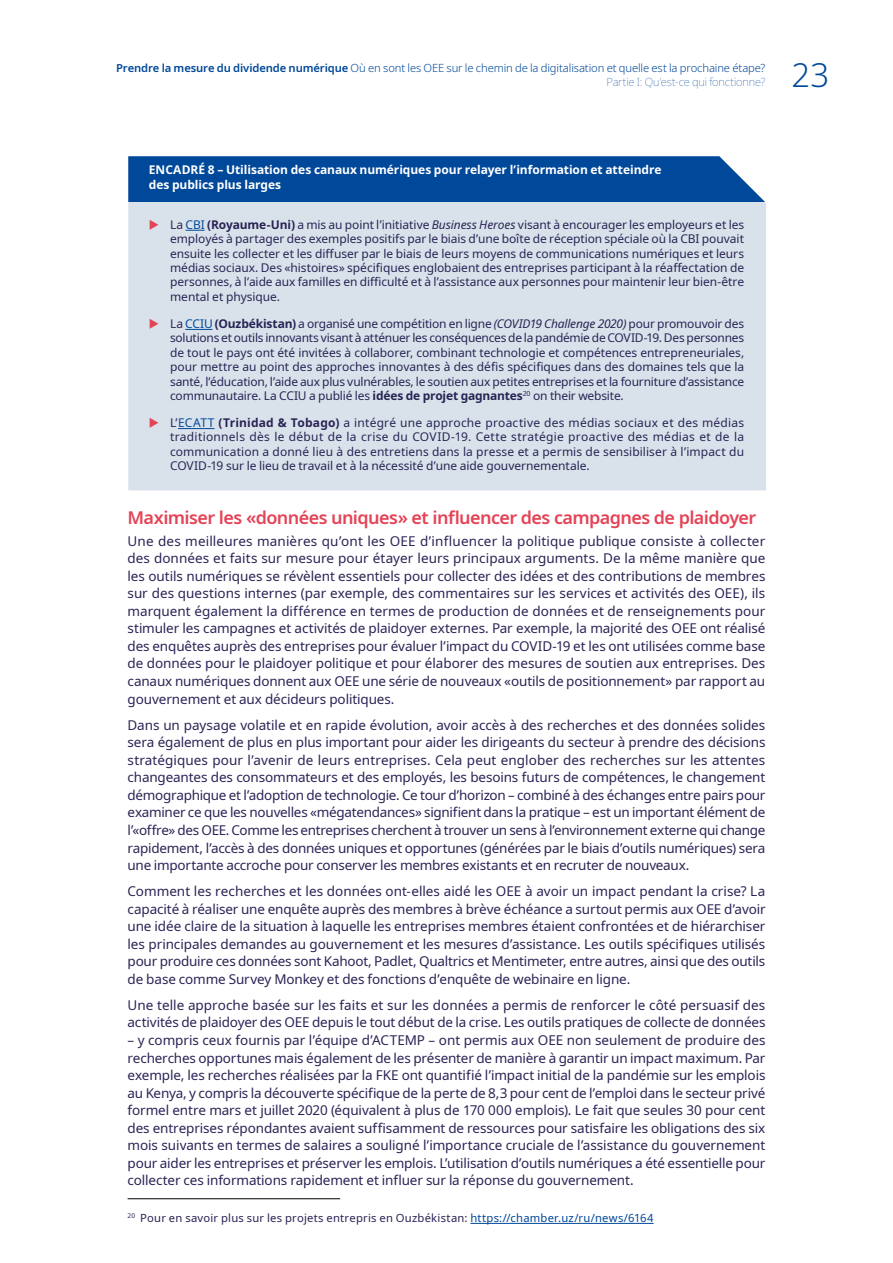
<style>
.page{position:relative;width:893px;height:1263px;background:#fff}
.page>*{position:absolute;margin:0;border:0;box-sizing:border-box;transform-origin:0 0}
.t1{font:300 33px "Noto Sans";color:#00489a}
.t2{font:600 18px "Noto Sans";letter-spacing:-.03em;color:#e44356}
.t3{font:13.5px/17.5px "Noto Sans";letter-spacing:-.01em;color:#292455;text-align:justify}
.t4{font:12px/14.4px "Noto Sans";letter-spacing:-.005em;color:#292455;text-align:justify}
.t5{font:700 12px/14.4px "Noto Sans";letter-spacing:-.005em;color:#fff}
.t6{font:300 11.25px/14.7px "Noto Sans";letter-spacing:-.01em;color:#00489a;text-align:right}
.t7{font:11.25px "Noto Sans";letter-spacing:.02em;color:#292455}
.s1{font-weight:600}
.s2{font-weight:100}
.s3{color:#00489a}
.s4{font-weight:700}
.s5{font-style:italic}
</style>
<div class="page">
<div style="left:128px;top:202px;width:638px;height:288px;background:#d9e2ea"></div>
<div style="left:128px;top:156px;width:637px;height:46px;background:#00489a"></div>
<svg style="left:186px;top:230px;width:19px;height:1px"></svg>
<svg style="left:185px;top:329px;width:27px;height:1px"></svg>
<hr style="left:178px;top:428px;width:37px;height:1px;background:#00489a">
<hr style="left:128px;top:1198px;width:212px;height:1px;background:#000">
<hr style="left:470px;top:1223px;width:184px;height:1px;background:#00489a">
<svg style="left:150px;top:219px;width:9px;height:10px"></svg>
<svg style="left:150px;top:318px;width:9px;height:11px"></svg>
<svg style="left:150px;top:418px;width:9px;height:10px"></svg>
<p class="t6" style="left:116px;top:61px;width:651px"><span class="s1">Prendre la mesure du dividende numérique</span> Où en sont les OEE sur le chemin de la digitalisation et quelle est la prochaine étape?<br><span class="s2">Partie I: Qu’est-ce qui fonctionne?</span></p>
<h1 class="t1" style="left:791px;top:52px;width:39px">23</h1>
<p class="t5" style="left:149px;top:163px;width:514px">ENCADRÉ 8 – Utilisation des canaux numériques pour relayer l’information et atteindre des publics plus larges</p>
<p class="t4" style="left:170px;top:217px;width:576px">La <span class="s3">CBI</span> <span class="s4">(Royaume-Uni)</span> a mis au point l’initiative <span class="s5">Business Heroes</span> visant à encourager les employeurs et les employés à partager des exemples positifs par le biais d’une boîte de réception spéciale où la CBI pouvait ensuite les collecter et les diffuser par le biais de leurs moyens de communications numériques et leurs médias sociaux. Des «histoires» spécifiques englobaient des entreprises participant à la réaffectation de personnes, à l’aide aux familles en difficulté et à l’assistance aux personnes pour maintenir leur bien-être mental et physique.</p>
<p class="t4" style="left:170px;top:317px;width:576px">La <span class="s3">CCIU</span> <span class="s4">(Ouzbékistan)</span> a organisé une compétition en ligne <span class="s5">(COVID19 Challenge 2020)</span> pour promouvoir des solutions et outils innovants visant à atténuer les conséquences de la pandémie de COVID-19. Des personnes de tout le pays ont été invitées à collaborer, combinant technologie et compétences entrepreneuriales, pour mettre au point des approches innovantes à des défis spécifiques dans des domaines tels que la santé, l’éducation, l’aide aux plus vulnérables, le soutien aux petites entreprises et la fourniture d’assistance communautaire. La CCIU a publié les <span class="s4">idées de projet gagnantes</span><sup>20</sup> on their website.</p>
<p class="t4" style="left:170px;top:416px;width:575px">L’<span class="s3">ECATT</span> <span class="s4">(Trinidad &amp; Tobago)</span> a intégré une approche proactive des médias sociaux et des médias traditionnels dès le début de la crise du COVID-19. Cette stratégie proactive des médias et de la communication a donné lieu à des entretiens dans la presse et a permis de sensibiliser à l’impact du COVID-19 sur le lieu de travail et à la nécessité d’une aide gouvernementale.</p>
<h2 class="t2" style="left:128px;top:505px;width:630px">Maximiser les «données uniques» et influencer des campagnes de plaidoyer</h2>
<p class="t3" style="left:128px;top:532px;width:639px">Une des meilleures manières qu’ont les OEE d’influencer la politique publique consiste à collecter des données et faits sur mesure pour étayer leurs principaux arguments. De la même manière que les outils numériques se révèlent essentiels pour collecter des idées et des contributions de membres sur des questions internes (par exemple, des commentaires sur les services et activités des OEE), ils marquent également la différence en termes de production de données et de renseignements pour stimuler les campagnes et activités de plaidoyer externes. Par exemple, la majorité des OEE ont réalisé des enquêtes auprès des entreprises pour évaluer l’impact du COVID-19 et les ont utilisées comme base de données pour le plaidoyer politique et pour élaborer des mesures de soutien aux entreprises. Des canaux numériques donnent aux OEE une série de nouveaux «outils de positionnement» par rapport au gouvernement et aux décideurs politiques.</p>
<p class="t3" style="left:128px;top:716px;width:639px">Dans un paysage volatile et en rapide évolution, avoir accès à des recherches et des données solides sera également de plus en plus important pour aider les dirigeants du secteur à prendre des décisions stratégiques pour l’avenir de leurs entreprises. Cela peut englober des recherches sur les attentes changeantes des consommateurs et des employés, les besoins futurs de compétences, le changement démographique et l’adoption de technologie. Ce tour d’horizon – combiné à des échanges entre pairs pour examiner ce que les nouvelles «mégatendances» signifient dans la pratique – est un important élément de l’«offre» des OEE. Comme les entreprises cherchent à trouver un sens à l’environnement externe qui change rapidement, l’accès à des données uniques et opportunes (générées par le biais d’outils numériques) sera une importante accroche pour conserver les membres existants et en recruter de nouveaux.</p>
<p class="t3" style="left:128px;top:883px;width:639px">Comment les recherches et les données ont-elles aidé les OEE à avoir un impact pendant la crise? La capacité à réaliser une enquête auprès des membres à brève échéance a surtout permis aux OEE d’avoir une idée claire de la situation à laquelle les entreprises membres étaient confrontées et de hiérarchiser les principales demandes au gouvernement et les mesures d’assistance. Les outils spécifiques utilisés pour produire ces données sont Kahoot, Padlet, Qualtrics et Mentimeter, entre autres, ainsi que des outils de base comme Survey Monkey et des fonctions d’enquête de webinaire en ligne.</p>
<p class="t3" style="left:128px;top:996px;width:639px">Une telle approche basée sur les faits et sur les données a permis de renforcer le côté persuasif des activités de plaidoyer des OEE depuis le tout début de la crise. Les outils pratiques de collecte de données</p>
<p class="t3" style="left:128px;top:1032px;width:639px">– y compris ceux fournis par l’équipe d’ACTEMP – ont permis aux OEE non seulement de produire des recherches opportunes mais également de les présenter de manière à garantir un impact maximum. Par exemple, les recherches réalisées par la FKE ont quantifié l’impact initial de la pandémie sur les emplois au Kenya, y compris la découverte spécifique de la perte de 8,3 pour cent de l’emploi dans le secteur privé formel entre mars et juillet 2020 (équivalent à plus de 170 000 emplois). Le fait que seules 30 pour cent des entreprises répondantes avaient suffisamment de ressources pour satisfaire les obligations des six mois suivants en termes de salaires a souligné l’importance cruciale de l’assistance du gouvernement pour aider les entreprises et préserver les emplois. L’utilisation d’outils numériques a été essentielle pour collecter ces informations rapidement et influer sur la réponse du gouvernement.</p>
<p class="t7" style="left:128px;top:1210px;width:527px"><sup>20</sup> Pour en savoir plus sur les projets entrepris en Ouzbékistan: <span class="s3">https://chamber.uz/ru/news/6164</span></p>
</div>
